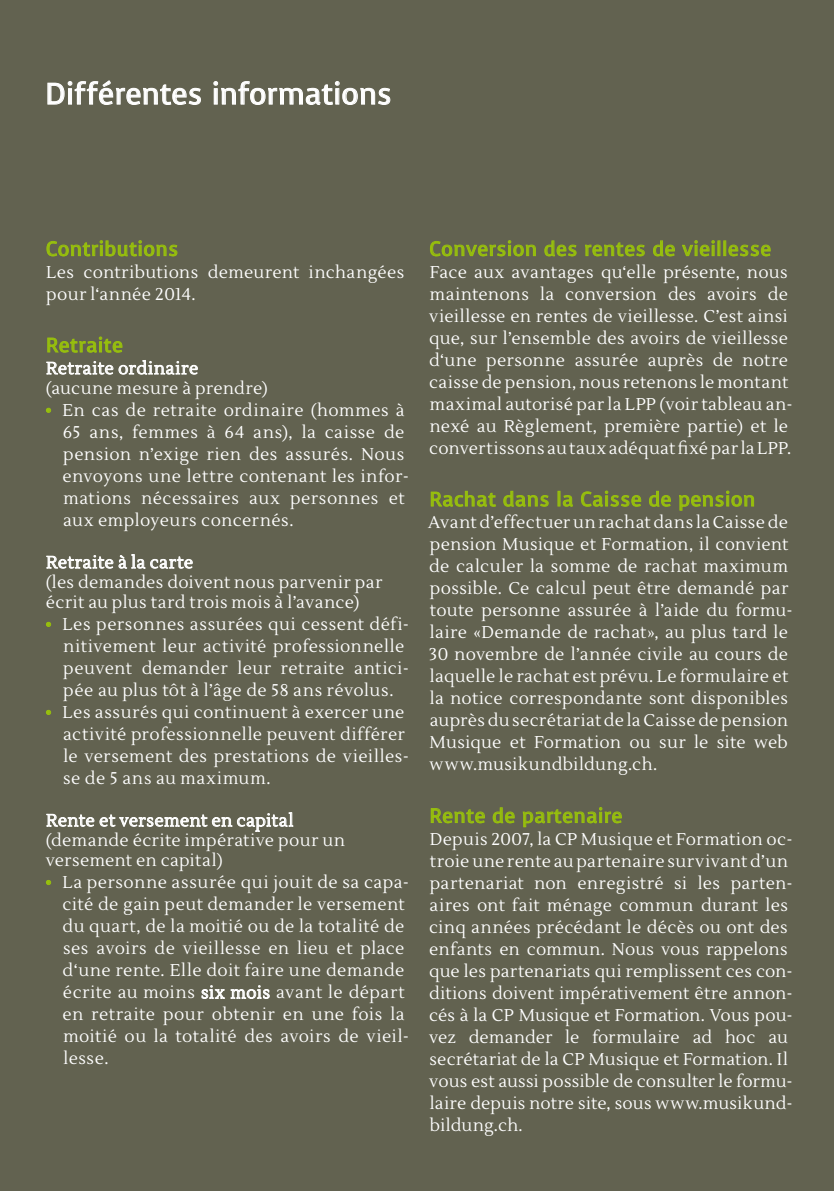
<style>
.page{position:relative;width:834px;height:1191px;background:#fff}
.page>*{position:absolute;margin:0;border:0;box-sizing:border-box;transform-origin:0 0}
.t1{font:30px "Voces";color:#fff}
.t2{font:20px "Voces";letter-spacing:.025em;color:#97bf0d}
.t3{font:17px/22px "Lustria";letter-spacing:.025em;color:#fff}
.s1{color:#97bf0d}
</style>
<div class="page">
<div style="left:0;top:0;width:833px;height:1191px;background:#626250"></div>
<svg style="left:46px;top:240px;width:131px;height:16px"></svg>
<svg style="left:46px;top:336px;width:152px;height:39px"></svg>
<svg style="left:46px;top:407px;width:6px;height:6px"></svg>
<svg style="left:46px;top:554px;width:147px;height:15px"></svg>
<svg style="left:46px;top:621px;width:6px;height:6px"></svg>
<svg style="left:46px;top:709px;width:6px;height:6px"></svg>
<svg style="left:46px;top:812px;width:248px;height:20px"></svg>
<svg style="left:46px;top:880px;width:6px;height:5px"></svg>
<svg style="left:201px;top:985px;width:69px;height:14px"></svg>
<svg style="left:430px;top:240px;width:106px;height:17px"></svg>
<svg style="left:544px;top:240px;width:32px;height:16px"></svg>
<svg style="left:585px;top:242px;width:59px;height:14px"></svg>
<svg style="left:653px;top:240px;width:22px;height:16px"></svg>
<svg style="left:682px;top:240px;width:33px;height:17px"></svg>
<div style="left:717px;top:240px;width:3px;height:16px;border:1px solid #97bf0d"></div>
<div style="left:723px;top:240px;width:3px;height:16px;border:1px solid #97bf0d"></div>
<svg style="left:728px;top:244px;width:42px;height:12px"></svg>
<svg style="left:430px;top:491px;width:66px;height:16px"></svg>
<svg style="left:503px;top:491px;width:45px;height:16px"></svg>
<div style="left:557px;top:491px;width:3px;height:15px;border:1px solid #97bf0d"></div>
<svg style="left:562px;top:495px;width:11px;height:12px"></svg>
<svg style="left:581px;top:490px;width:60px;height:17px"></svg>
<svg style="left:649px;top:491px;width:22px;height:16px"></svg>
<svg style="left:679px;top:490px;width:75px;height:21px"></svg>
<svg style="left:430px;top:808px;width:55px;height:15px"></svg>
<svg style="left:492px;top:807px;width:22px;height:16px"></svg>
<svg style="left:522px;top:807px;width:100px;height:21px"></svg>
<svg style="left:47px;top:80px;width:154px;height:25px"></svg>
<svg style="left:213px;top:81px;width:177px;height:24px"></svg>
<h1 class="t1" style="left:45px;top:74px;width:348px">Différentes informations</h1>
<p class="t2" style="left:46px;top:235px;width:134px">Contributions</p>
<p class="t3" style="left:46px;top:261px;width:359px">Les contributions demeurent inchangées pour l‘année 2014.</p>
<p class="t2" style="left:46px;top:332px;width:78px">Retraite</p>
<p class="t3" style="left:46px;top:359px;width:224px;line-height:20px">Retraite ordinaire (aucune mesure à prendre)</p>
<p class="t3" style="left:63px;top:400px;width:348px;text-indent:-17px"><span class="s1">•</span> En cas de retraite ordinaire (hommes à 65 ans, femmes à 64 ans), la caisse de pension n’exige rien des assurés. Nous envoyons une lettre contenant les infor&shy;mations nécessaires aux personnes et aux employeurs concernés.</p>
<p class="t3" style="left:46px;top:553px;width:338px;line-height:20px">Retraite à la carte<br>(les demandes doivent nous parvenir par écrit au plus tard trois mois à l’avance)</p>
<p class="t3" style="left:63px;top:614px;width:347px;text-indent:-18px"><span class="s1">•</span> Les personnes assurées qui cessent défi&shy;nitivement leur activité professionnelle peuvent demander leur retraite antici&shy;pée au plus tôt à l’âge de 58 ans révolus.</p>
<p class="t3" style="left:63px;top:702px;width:347px;text-indent:-18px"><span class="s1">•</span> Les assurés qui continuent à exercer une activité professionnelle peuvent différer le versement des prestations de vieilles&shy;se de 5 ans au maximum.</p>
<p class="t3" style="left:46px;top:811px;width:300px;line-height:20px">Rente et versement en capital (demande écrite impérative pour un versement en capital)</p>
<p class="t3" style="left:63px;top:872px;width:348px;text-indent:-17px"><span class="s1">•</span> La personne assurée qui jouit de sa capa&shy;cité de gain peut demander le versement du quart, de la moitié ou de la totalité de ses avoirs de vieillesse en lieu et place d‘une rente. Elle doit faire une demande écrite au moins six mois avant le départ en retraite pour obtenir en une fois la moitié ou la totalité des avoirs de vieil&shy;lesse.</p>
<p class="t2" style="left:429px;top:235px;width:343px">Conversion des rentes de vieillesse</p>
<p class="t3" style="left:429px;top:261px;width:365px">Face aux avantages qu‘elle présente, nous maintenons la conversion des avoirs de vieillesse en rentes de vieillesse. C’est ainsi que, sur l’ensemble des avoirs de vieillesse d‘une personne assurée auprès de notre caisse de pension, nous retenons le montant maximal autorisé par la LPP (voir tableau an&shy;nexé au Règlement, première partie) et le convertissons au taux adéquat fixé par la LPP.</p>
<p class="t2" style="left:429px;top:486px;width:327px">Rachat dans la Caisse de pension</p>
<p class="t3" style="left:428px;top:512px;width:366px">Avant d’effectuer un rachat dans la Caisse de pension Musique et Formation, il convient de calculer la somme de rachat maximum possible. Ce calcul peut être demandé par toute personne assurée à l’aide du formu&shy;laire «Demande de rachat», au plus tard le 30 novembre de l’année civile au cours de laquelle le rachat est prévu. Le formulaire et la notice correspondante sont disponibles auprès du secrétariat de la Caisse de pension Musique et Formation ou sur le site web www.musikundbildung.ch.</p>
<p class="t2" style="left:429px;top:802px;width:194px">Rente de partenaire</p>
<p class="t3" style="left:429px;top:828px;width:365px">Depuis 2007, la CP Musique et Formation oc&shy;troie une rente au partenaire survivant d’un partenariat non enregistré si les parten&shy;aires ont fait ménage commun durant les cinq années précédant le décès ou ont des enfants en commun. Nous vous rappelons que les partenariats qui remplissent ces con&shy;ditions doivent impérativement être annon&shy;cés à la CP Musique et Formation. Vous pou&shy;vez demander le formulaire ad hoc au secrétariat de la CP Musique et Formation. Il vous est aussi possible de consulter le formu&shy;laire depuis notre site, sous www.musikund&shy;bildung.ch.</p>
</div>
